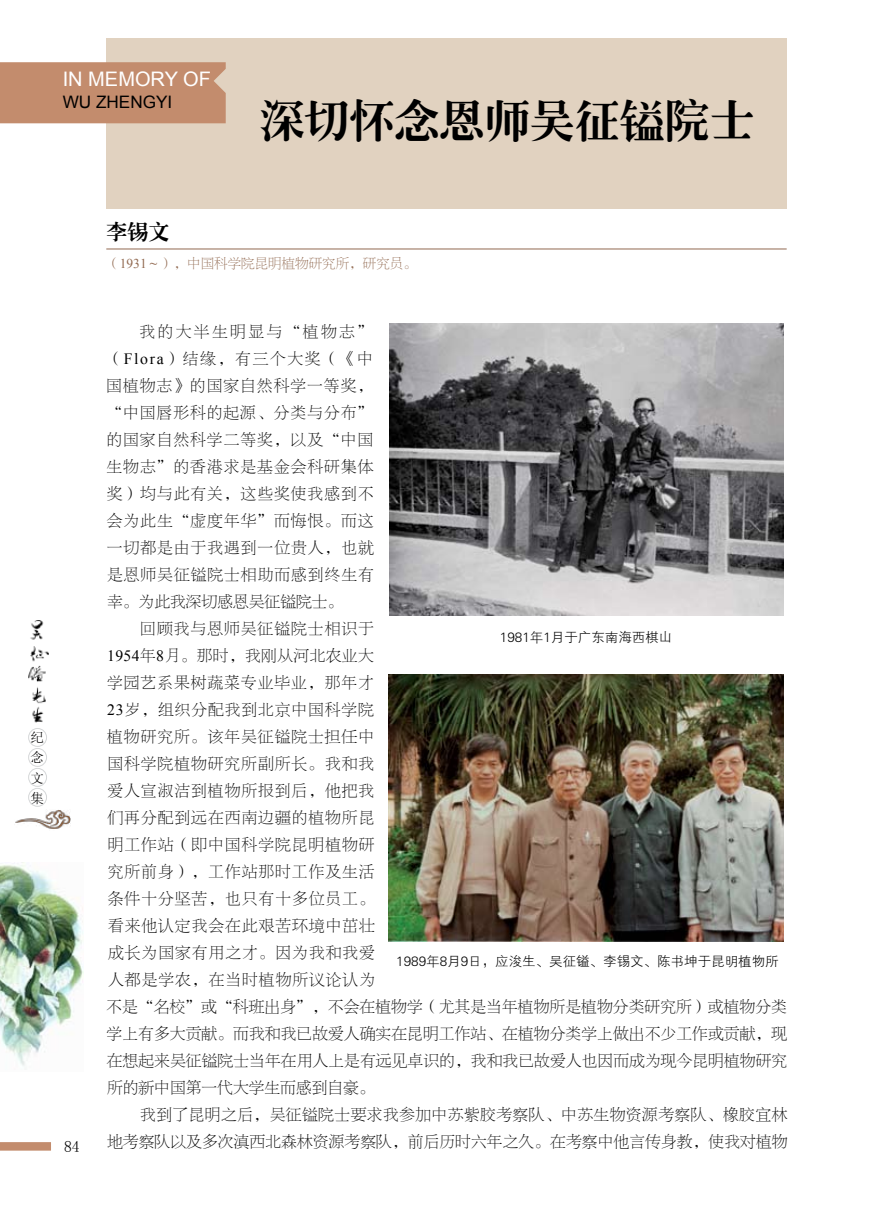
<style>
.page{position:relative;width:893px;height:1212px;background:#fff}
.page>*{position:absolute;margin:0;border:0;box-sizing:border-box;transform-origin:0 0}
.t1{font:45px "CT Lao Song SJ";color:#000}
.t2{font:21px "CT Lao Song SJ";color:#000}
.t3{font:19.95px "Arial";color:#fff}
.t4{font:17.1px "Arial";color:#000}
.t5{font:15.75px "FZBSK GBK1 0";letter-spacing:.065em;color:#000}
.t6{font:15.75px "FZBSK GBK1 0";letter-spacing:.005em;color:#000}
.t7{font:15.75px "FZBSK GBK1 0";letter-spacing:.03em;color:#000}
.t8{font:15.75px "FZBSK GBK1 0";color:#000}
.t9{font:15.75px "FZBSK GBK1 0";letter-spacing:.025em;color:#000}
.t10{font:15.75px "FZBSK GBK1 0";letter-spacing:.155em;color:#000}
.t11{font:15.75px "Sim Sun";color:#000}
.t12{font:13.5px "FZXH1 K GBK1 0";color:#000}
.t13{font:13.5px "FZBSK GBK1 0";color:#916950}
.t14{font:13.5px/20.2px "Sim Sun";color:#000;text-align:justify}
.s1{font-family:"Times New Roman"}
</style>
<div class="page">
<div style="left:106px;top:38px;width:681px;height:170px;background:#e1d2c0"></div>
<div style="left:0;top:62px;width:226px;height:61px;background:#c38c6d"></div>
<hr style="left:106px;top:249px;width:681px;height:1px;background:#916950">
<div style="left:28px;top:728px;width:19px;height:19px;border:1px solid #d5d7d8;border-radius:50%"></div>
<div style="left:28px;top:748px;width:19px;height:18px;border:1px solid #d5d7d8;border-radius:50%"></div>
<div style="left:28px;top:768px;width:19px;height:18px;border:1px solid #d5d7d8;border-radius:50%"></div>
<div style="left:28px;top:788px;width:19px;height:18px;border:1px solid #d5d7d8;border-radius:50%"></div>
<img style="left:15px;top:810px;width:55px;height:19px">
<img style="left:28px;top:621px;width:21px;height:102px">
<img style="left:0;top:862px;width:84px;height:204px">
<div style="left:0;top:1142px;width:51px;height:8px;background:#c38c6d"></div>
<img style="left:388px;top:674px;width:395px;height:267px">
<img style="left:389px;top:323px;width:394px;height:293px">
<p class="t3" style="left:63px;top:66px;width:150px">IN MEMORY OF</p>
<p class="t4" style="left:63px;top:90px;width:111px">WU ZHENGYI</p>
<p class="t1" style="left:259px;top:97px;width:496px">深切怀念恩师吴征镒院士</p>
<p class="t14" style="left:31px;top:727px;width:14px">纪念文集</p>
<p class="t11" style="left:64px;top:1138px;width:17px">84</p>
<p class="t2" style="left:106px;top:221px;width:64px">李锡文</p>
<p class="t13" style="left:106px;top:256px;width:312px">（<span class="s1">1931</span>～），中国科学院昆明植物研究所，研究员。</p>
<p class="t10" style="left:139px;top:323px;width:235px">我的大半生明显与“植物志”</p>
<p class="t5" style="left:106px;top:350px;width:268px">（<span class="s1">Flora</span>）结缘，有三个大奖（《中</p>
<p class="t5" style="left:106px;top:377px;width:268px">国植物志》的国家自然科学一等奖，</p>
<p class="t5" style="left:106px;top:404px;width:268px">“中国唇形科的起源、分类与分布”</p>
<p class="t5" style="left:106px;top:431px;width:268px">的国家自然科学二等奖，以及“中国</p>
<p class="t5" style="left:107px;top:458px;width:268px">生物志”的香港求是基金会科研集体</p>
<p class="t5" style="left:107px;top:485px;width:268px">奖）均与此有关，这些奖使我感到不</p>
<p class="t5" style="left:107px;top:512px;width:268px">会为此生“虚度年华”而悔恨。而这</p>
<p class="t5" style="left:107px;top:539px;width:268px">一切都是由于我遇到一位贵人，也就</p>
<p class="t5" style="left:107px;top:566px;width:268px">是恩师吴征镒院士相助而感到终生有</p>
<p class="t8" style="left:107px;top:593px;width:238px">幸。为此我深切感恩吴征镒院士。</p>
<p class="t5" style="left:140px;top:620px;width:235px">回顾我与恩师吴征镒院士相识于</p>
<p class="t9" style="left:107px;top:647px;width:268px"><span class="s1">1954</span>年<span class="s1">8</span>月。那时，我刚从河北农业大</p>
<p class="t5" style="left:107px;top:674px;width:268px">学园艺系果树蔬菜专业毕业，那年才</p>
<p class="t5" style="left:107px;top:701px;width:268px"><span class="s1">23</span>岁，组织分配我到北京中国科学院</p>
<p class="t5" style="left:107px;top:728px;width:268px">植物研究所。该年吴征镒院士担任中</p>
<p class="t5" style="left:107px;top:755px;width:268px">国科学院植物研究所副所长。我和我</p>
<p class="t5" style="left:107px;top:782px;width:268px">爱人宣淑洁到植物所报到后，他把我</p>
<p class="t5" style="left:108px;top:809px;width:268px">们再分配到远在西南边疆的植物所昆</p>
<p class="t5" style="left:108px;top:836px;width:268px">明工作站（即中国科学院昆明植物研</p>
<p class="t5" style="left:108px;top:863px;width:268px">究所前身），工作站那时工作及生活</p>
<p class="t5" style="left:108px;top:890px;width:268px">条件十分坚苦，也只有十多位员工。</p>
<p class="t5" style="left:108px;top:917px;width:268px">看来他认定我会在此艰苦环境中茁壮</p>
<p class="t5" style="left:108px;top:944px;width:268px">成长为国家有用之才。因为我和我爱</p>
<p class="t5" style="left:108px;top:971px;width:268px">人都是学农，在当时植物所议论认为</p>
<p class="t6" style="left:106px;top:998px;width:682px">不是“名校”或“科班出身”，不会在植物学（尤其是当年植物所是植物分类研究所）或植物分类</p>
<p class="t6" style="left:107px;top:1025px;width:682px">学上有多大贡献。而我和我已故爱人确实在昆明工作站、在植物分类学上做出不少工作或贡献，现</p>
<p class="t6" style="left:107px;top:1052px;width:682px">在想起来吴征镒院士当年在用人上是有远见卓识的，我和我已故爱人也因而成为现今昆明植物研究</p>
<p class="t8" style="left:107px;top:1079px;width:269px">所的新中国第一代大学生而感到自豪。</p>
<p class="t7" style="left:140px;top:1106px;width:649px">我到了昆明之后，吴征镒院士要求我参加中苏紫胶考察队、中苏生物资源考察队、橡胶宜林</p>
<p class="t6" style="left:107px;top:1133px;width:682px">地考察队以及多次滇西北森林资源考察队，前后历时六年之久。在考察中他言传身教，使我对植物</p>
<p class="t12" style="left:500px;top:630px;width:174px">1981年1月于广东南海西棋山</p>
<p class="t12" style="left:396px;top:953px;width:384px">1989年8月9日，应浚生、吴征镒、李锡文、陈书坤于昆明植物所</p>
</div>
